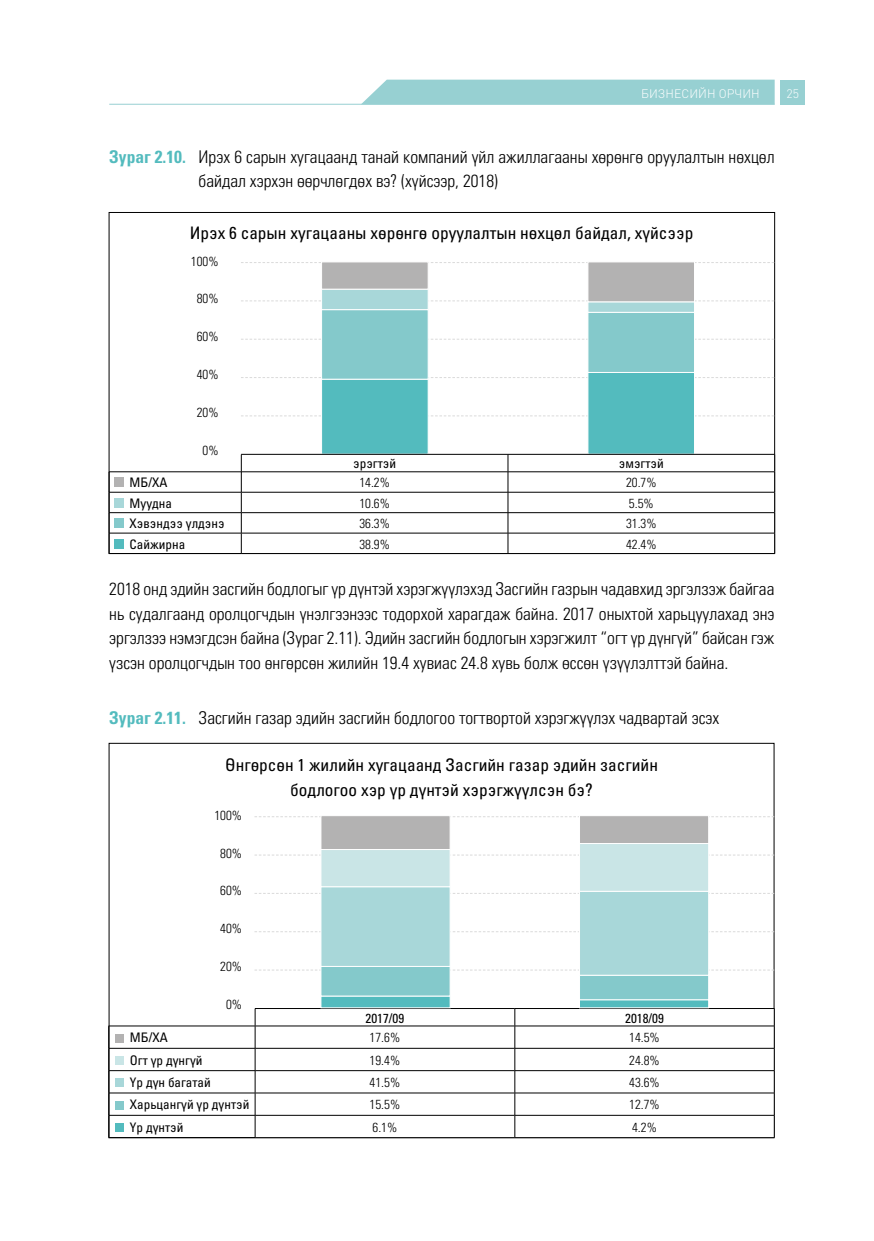
<style>
.page{position:relative;width:874px;height:1241px;background:#fff}
.page>*{position:absolute;margin:0;border:0;box-sizing:border-box;transform-origin:0 0}
.t1{font:300 condensed 17.5px/24.5px "Univers LTCYR 47";color:#000}
.t2{font:condensed 17.32px/24.2px "Univers LTCYR 57";color:#000;text-align:center}
.t3{font:300 condensed 13.12px "Univers LTCYR 47";color:#000}
.t4{font:condensed 13.12px "Univers LTCYR 57";color:#000}
.t5{font:300 12.25px "DIN Pro";color:#fff}
.s1{font-family:"Univers LTCYR 67";font-weight:700;color:#53bbbe}
</style>
<div class="page">
<div style="left:779px;top:80px;width:25px;height:24px;background:#97d0d2"></div>
<div style="left:360px;top:80px;width:414px;height:24px;background:#97d0d2"></div>
<hr style="left:109px;top:104px;width:665px;height:1px;background:#97d0d2">
<svg style="left:256px;top:1009px;width:517px;height:128px"></svg>
<hr style="left:255px;top:1008px;width:259px;height:1px;background:#000">
<hr style="left:514px;top:1008px;width:260px;height:1px;background:#000">
<hr style="left:108px;top:1025px;width:147px;height:1px;background:#000">
<hr style="left:255px;top:1025px;width:259px;height:1px;background:#000">
<hr style="left:514px;top:1025px;width:260px;height:1px;background:#000">
<hr style="left:108px;top:1047px;width:147px;height:1px;background:#000">
<hr style="left:255px;top:1047px;width:259px;height:1px;background:#000">
<hr style="left:514px;top:1047px;width:260px;height:1px;background:#000">
<hr style="left:108px;top:1070px;width:147px;height:1px;background:#000">
<hr style="left:255px;top:1070px;width:259px;height:1px;background:#000">
<hr style="left:514px;top:1070px;width:260px;height:1px;background:#000">
<hr style="left:108px;top:1092px;width:147px;height:1px;background:#000">
<hr style="left:255px;top:1092px;width:259px;height:1px;background:#000">
<hr style="left:514px;top:1092px;width:260px;height:1px;background:#000">
<hr style="left:108px;top:1114px;width:147px;height:1px;background:#000">
<svg style="left:108px;top:1026px;width:1px;height:111px"></svg>
<hr style="left:255px;top:1114px;width:259px;height:1px;background:#000">
<svg style="left:255px;top:1009px;width:1px;height:128px"></svg>
<hr style="left:514px;top:1114px;width:260px;height:1px;background:#000">
<svg style="left:514px;top:1008px;width:1px;height:129px"></svg>
<svg style="left:773px;top:1009px;width:1px;height:128px"></svg>
<hr style="left:108px;top:1137px;width:147px;height:1px;background:#000">
<hr style="left:255px;top:1137px;width:259px;height:1px;background:#000">
<hr style="left:514px;top:1137px;width:260px;height:1px;background:#000">
<div style="left:116px;top:1033px;width:8px;height:9px;background:#b3b2b2"></div>
<div style="left:116px;top:1055px;width:8px;height:9px;background:#c9e5e6"></div>
<div style="left:116px;top:1078px;width:8px;height:8px;background:#a8d7d9"></div>
<div style="left:116px;top:1100px;width:8px;height:9px;background:#84c9cb"></div>
<div style="left:116px;top:1122px;width:8px;height:9px;background:#53bbbe"></div>
<div style="left:320px;top:995px;width:130px;height:13px;background:#53bbbe;border:1px solid #fff"></div>
<div style="left:578px;top:999px;width:130px;height:9px;background:#53bbbe;border:1px solid #fff"></div>
<svg style="left:254px;top:816px;width:519px;height:184px"></svg>
<hr style="left:241px;top:553px;width:266px;height:1px;background:#000">
<hr style="left:507px;top:553px;width:267px;height:1px;background:#000">
<hr style="left:109px;top:471px;width:132px;height:1px;background:#000">
<hr style="left:109px;top:492px;width:132px;height:1px;background:#000">
<hr style="left:109px;top:512px;width:132px;height:1px;background:#000">
<hr style="left:109px;top:532px;width:132px;height:1px;background:#000">
<svg style="left:109px;top:472px;width:1px;height:81px"></svg>
<svg style="left:241px;top:261px;width:534px;height:292px"></svg>
<hr style="left:109px;top:553px;width:132px;height:1px;background:#000">
<div style="left:114px;top:477px;width:10px;height:10px;background:#b3b2b2"></div>
<div style="left:114px;top:498px;width:10px;height:9px;background:#a8d7d9"></div>
<div style="left:114px;top:518px;width:10px;height:10px;background:#84c9cb"></div>
<div style="left:114px;top:538px;width:10px;height:10px;background:#53bbbe"></div>
<p class="t5" style="left:640px;top:84px;width:120px">БИЗНЕСИЙН ОРЧИН</p>
<p class="t5" style="left:786px;top:84px;width:14px">25</p>
<p class="t1" style="left:198px;top:143px;width:577px;text-indent:-89px"><span class="s1">Зураг 2.10.</span> Ирэх 6 сарын хугацаанд танай компаний үйл ажиллагааны хөрөнгө оруулалтын нөхцөл байдал хэрхэн өөрчлөгдөх вэ? (хүйсээр, 2018)</p>
<p class="t2" style="left:190px;top:220px;width:505px">Ирэх 6 сарын хугацааны хөрөнгө оруулалтын нөхцөл байдал, хүйсээр</p>
<p class="t3" style="left:191px;top:252px;width:29px">100%</p>
<p class="t3" style="left:196px;top:290px;width:23px">80%</p>
<p class="t3" style="left:196px;top:327px;width:23px">60%</p>
<p class="t3" style="left:196px;top:365px;width:23px">40%</p>
<p class="t3" style="left:196px;top:403px;width:23px">20%</p>
<p class="t3" style="left:202px;top:441px;width:18px">0%</p>
<p class="t4" style="left:353px;top:455px;width:44px">эрэгтэй</p>
<p class="t4" style="left:618px;top:455px;width:46px">эмэгтэй</p>
<p class="t4" style="left:130px;top:474px;width:39px">МБ/ХА</p>
<p class="t3" style="left:359px;top:473px;width:32px">14.2%</p>
<p class="t3" style="left:625px;top:473px;width:32px">20.7%</p>
<p class="t4" style="left:130px;top:494px;width:44px">Муудна</p>
<p class="t3" style="left:359px;top:494px;width:32px">10.6%</p>
<p class="t3" style="left:628px;top:494px;width:26px">5.5%</p>
<p class="t4" style="left:130px;top:515px;width:96px">Хэвэндээ үлдэнэ</p>
<p class="t3" style="left:359px;top:514px;width:32px">36.3%</p>
<p class="t3" style="left:625px;top:514px;width:32px">31.3%</p>
<p class="t4" style="left:130px;top:535px;width:57px">Сайжирна</p>
<p class="t3" style="left:359px;top:535px;width:32px">38.9%</p>
<p class="t3" style="left:625px;top:535px;width:32px">42.4%</p>
<p class="t1" style="left:109px;top:575px;width:666px;text-align:justify">2018 онд эдийн засгийн бодлогыг үр дүнтэй хэрэгжүүлэхэд Засгийн газрын чадавхид эргэлзэж байгаа нь судалгаанд оролцогчдын үнэлгээнээс тодорхой харагдаж байна. 2017 оныхтой харьцуулахад энэ эргэлзээ нэмэгдсэн байна (Зураг 2.11). Эдийн засгийн бодлогын хэрэгжилт “огт үр дүнгүй” байсан гэж үзсэн оролцогчдын тоо өнгөрсөн жилийн 19.4 хувиас 24.8 хувь болж өссөн үзүүлэлттэй байна.</p>
<p class="t1" style="left:109px;top:705px;width:611px"><span class="s1">Зураг 2.11.</span> Засгийн газар эдийн засгийн бодлогоо тогтвортой хэрэгжүүлэх чадвартай эсэх</p>
<p class="t2" style="left:225px;top:752px;width:434px">Өнгөрсөн 1 жилийн хугацаанд Засгийн газар эдийн засгийн бодлогоо хэр үр дүнтэй хэрэгжүүлсэн бэ?</p>
<p class="t3" style="left:214px;top:806px;width:29px">100%</p>
<p class="t3" style="left:220px;top:843px;width:23px">80%</p>
<p class="t3" style="left:220px;top:881px;width:23px">60%</p>
<p class="t3" style="left:220px;top:919px;width:23px">40%</p>
<p class="t3" style="left:220px;top:957px;width:23px">20%</p>
<p class="t3" style="left:226px;top:995px;width:18px">0%</p>
<p class="t4" style="left:365px;top:1009px;width:40px">2017/09</p>
<p class="t4" style="left:625px;top:1009px;width:40px">2018/09</p>
<p class="t4" style="left:130px;top:1029px;width:39px">МБ/ХА</p>
<p class="t3" style="left:369px;top:1028px;width:32px">17.6%</p>
<p class="t3" style="left:629px;top:1028px;width:32px">14.5%</p>
<p class="t4" style="left:130px;top:1051px;width:74px">Огт үр дүнгүй</p>
<p class="t3" style="left:369px;top:1050px;width:32px">19.4%</p>
<p class="t3" style="left:629px;top:1050px;width:32px">24.8%</p>
<p class="t4" style="left:130px;top:1073px;width:82px">Үр дүн багатай</p>
<p class="t3" style="left:369px;top:1073px;width:32px">41.5%</p>
<p class="t3" style="left:629px;top:1073px;width:32px">43.6%</p>
<p class="t4" style="left:130px;top:1096px;width:121px">Харьцангүй үр дүнтэй</p>
<p class="t3" style="left:369px;top:1095px;width:32px">15.5%</p>
<p class="t3" style="left:629px;top:1095px;width:32px">12.7%</p>
<p class="t4" style="left:130px;top:1118px;width:55px">Үр дүнтэй</p>
<p class="t3" style="left:372px;top:1117px;width:26px">6.1%</p>
<p class="t3" style="left:631px;top:1117px;width:26px">4.2%</p>
</div>
